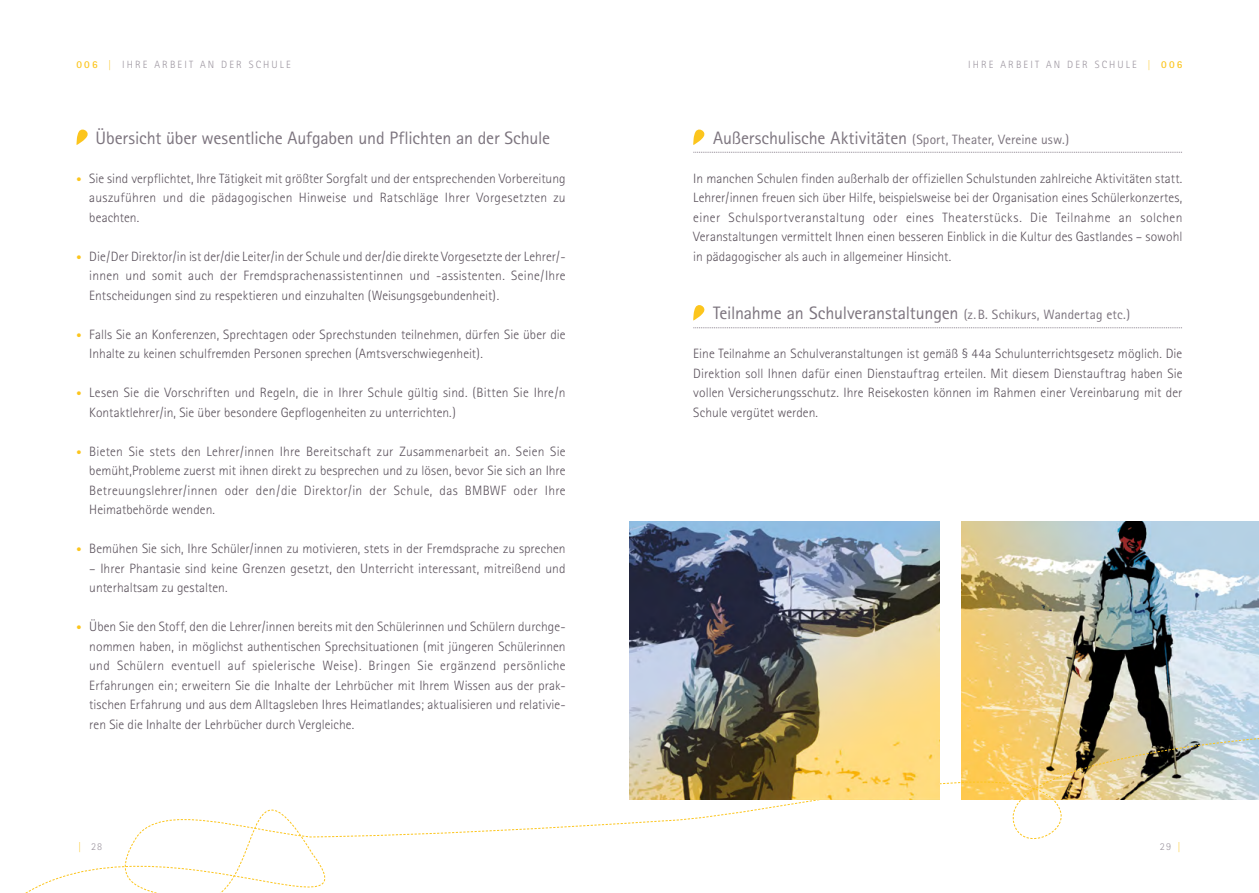
<style>
.page{position:relative;width:1259px;height:893px;background:#fff}
.page>*{position:absolute;margin:0;border:0;box-sizing:border-box;transform-origin:0 0}
.t1{font:18px "Rotis Sans Serif";letter-spacing:-.01em;color:#7c747e}
.t2{font:300 13.5px/19.5px "Rotis Sans Serif";letter-spacing:.005em;color:#5b525c;text-align:justify}
.t3{font:13.5px "Rotis Sans Serif";letter-spacing:.005em;color:#7c747e}
.t4{font:300 10.5px "Rotis Sans Serif";letter-spacing:.2em;color:#9d96a0}
.s1{font-weight:700;color:#fcc51d}
.s2{color:#fcc51d}
.s3{font-size:10.5px;color:#fcc51d}
.s4{font-size:18px}
.s5{font-size:13.5px}
</style>
<div class="page">
<svg style="left:693px;top:152px;width:489px;height:1px"></svg>
<svg style="left:693px;top:327px;width:489px;height:1px"></svg>
<svg style="left:693px;top:130px;width:12px;height:15px"></svg>
<svg style="left:693px;top:305px;width:12px;height:16px"></svg>
<svg style="left:76px;top:130px;width:12px;height:15px"></svg>
<img style="left:961px;top:521px;width:298px;height:204px">
<svg style="left:961px;top:725px;width:298px;height:10px;background:#beb188"></svg>
<svg style="left:25px;top:735px;width:1234px;height:158px"></svg>
<img style="left:629px;top:521px;width:311px;height:278px">
<p class="t4" style="left:77px;top:58px;width:216px"><span class="s1">006</span> <span class="s2">│</span> IHRE ARBEIT AN DER SCHULE</p>
<h1 class="t1" style="left:96px;top:127px;width:456px">Übersicht über wesentliche Aufgaben und Pflichten an der Schule</h1>
<p class="t2" style="left:89px;top:168px;width:478px;text-indent:-13px"><span class="s3">•</span> Sie sind verpflichtet, Ihre Tätigkeit mit größter Sorgfalt und der entsprechenden Vorbereitung auszuführen und die pädagogischen Hinweise und Ratschläge Ihrer Vorgesetzten zu beachten.</p>
<p class="t2" style="left:89px;top:246px;width:478px;text-indent:-13px"><span class="s3">•</span> Die/Der Direktor/in ist der/die Leiter/in der Schule und der/die direkte Vorgesetzte der Lehrer/- innen und somit auch der Fremdsprachenassistentinnen und -assistenten. Seine/Ihre Entscheidungen sind zu respektieren und einzuhalten (Weisungsgebundenheit).</p>
<p class="t2" style="left:89px;top:324px;width:478px;text-indent:-13px"><span class="s3">•</span> Falls Sie an Konferenzen, Sprechtagen oder Sprechstunden teilnehmen, dürfen Sie über die<br>Inhalte zu keinen schulfremden Personen sprechen (Amtsverschwiegenheit).</p>
<p class="t2" style="left:89px;top:383px;width:478px;text-indent:-13px"><span class="s3">•</span> Lesen Sie die Vorschriften und Regeln, die in Ihrer Schule gültig sind. (Bitten Sie Ihre/n<br>Kontaktlehrer/in, Sie über besondere Gepflogenheiten zu unterrichten.)</p>
<p class="t2" style="left:89px;top:441px;width:478px;text-indent:-13px"><span class="s3">•</span> Bieten Sie stets den Lehrer/innen Ihre Bereitschaft zur Zusammenarbeit an. Seien Sie bemüht,Probleme zuerst mit ihnen direkt zu besprechen und zu lösen, bevor Sie sich an Ihre Betreuungslehrer/innen oder den/die Direktor/in der Schule, das BMBWF oder Ihre Heimatbehörde wenden.</p>
<p class="t2" style="left:77px;top:539px;width:491px"><span class="s3">•</span> Bemühen Sie sich, Ihre Schüler/innen zu motivieren, stets in der Fremdsprache zu sprechen</p>
<p class="t2" style="left:89px;top:558px;width:478px">– Ihrer Phantasie sind keine Grenzen gesetzt, den Unterricht interessant, mitreißend und unterhaltsam zu gestalten.</p>
<p class="t2" style="left:89px;top:617px;width:478px;text-indent:-13px"><span class="s3">•</span> Üben Sie den Stoff, den die Lehrer/innen bereits mit den Schülerinnen und Schülern durchge&shy;nommen haben, in möglichst authentischen Sprechsituationen (mit jüngeren Schülerinnen und Schülern eventuell auf spielerische Weise). Bringen Sie ergänzend persönliche Erfahrungen ein; erweitern Sie die Inhalte der Lehrbücher mit Ihrem Wissen aus der prak&shy;tischen Erfahrung und aus dem Alltagsleben Ihres Heimatlandes; aktualisieren und relativie&shy;ren Sie die Inhalte der Lehrbücher durch Vergleiche.</p>
<p class="t4" style="left:968px;top:58px;width:216px">IHRE ARBEIT AN DER SCHULE <span class="s2">│</span> <span class="s1">006</span></p>
<p class="t3" style="left:713px;top:131px;width:357px"><span class="s4">Außerschulische Aktivitäten</span> (Sport, Theater, Vereine usw.)</p>
<p class="t2" style="left:693px;top:168px;width:491px">In manchen Schulen finden außerhalb der offiziellen Schulstunden zahlreiche Aktivitäten statt.<br>Lehrer/innen freuen sich über Hilfe, beispielsweise bei der Organisation eines Schülerkonzertes, einer Schulsportveranstaltung oder eines Theaterstücks. Die Teilnahme an solchen Veranstaltungen vermittelt Ihnen einen besseren Einblick in die Kultur des Gastlandes – sowohl in pädagogischer als auch in allgemeiner Hinsicht.</p>
<h1 class="t1" style="left:713px;top:302px;width:418px">Teilnahme an Schulveranstaltungen <span class="s5">(z.B. Schikurs, Wandertag etc.)</span></h1>
<p class="t2" style="left:693px;top:344px;width:491px">Eine Teilnahme an Schulveranstaltungen ist gemäß § 44a Schulunterrichtsgesetz möglich. Die Direktion soll Ihnen dafür einen Dienstauftrag erteilen. Mit diesem Dienstauftrag haben Sie vollen Versicherungsschutz. Ihre Reisekosten können im Rahmen einer Vereinbarung mit der Schule vergütet werden.</p>
<p class="t4" style="left:77px;top:841px;width:27px"><span class="s2">│</span> 28</p>
<p class="t4" style="left:1160px;top:841px;width:24px">29 <span class="s2">│</span></p>
</div>
